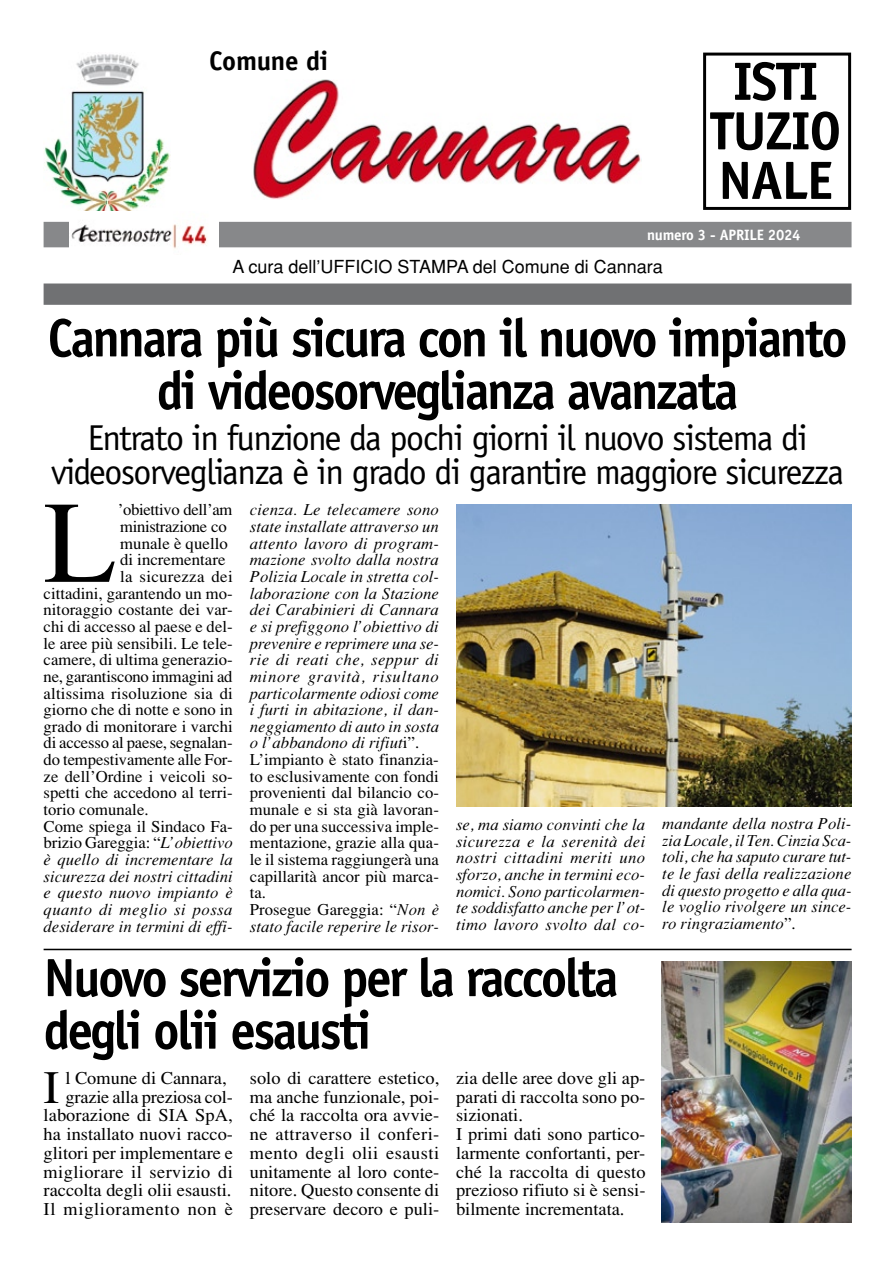
<style>
.page{position:relative;width:893px;height:1276px;background:#fff}
.page>*{position:absolute;margin:0;border:0;box-sizing:border-box;transform-origin:0 0}
.t1{font:116.55px "Times";color:#000}
.t2{font:700 54px/52.5px "Officina Sans";letter-spacing:-.045em;color:#000;text-align:center;scale:.94 1}
.t3{font:700 54px/49.5px "Officina Sans";letter-spacing:-.025em;color:#000;text-align:center}
.t4{font:46.5px "Times";color:#000}
.t5{font:36px/34.5px "Officina Sans";letter-spacing:-.04em;color:#000;text-align:center}
.t6{font:700 27px "Officina Sans";letter-spacing:-.01em;color:#000}
.t7{font:18px/18.8px "Times";color:#000;text-align:justify}
.t8{font:18px "Helvetica";color:#000}
.t9{font:18px "Times";letter-spacing:.02em;color:#000}
.t10{font:18px "Times";letter-spacing:.035em;color:#000}
.t11{font:italic 16.5px/16.6px "Times";letter-spacing:.005em;color:#000;text-align:justify}
.t12{font:16.5px "Times";letter-spacing:.005em;color:#000}
.t13{font:16.5px "Times";letter-spacing:-.02em;color:#000}
.t14{font:italic 16.5px "Times";letter-spacing:.025em;color:#000}
.t15{font:700 15px "Officina Sans";letter-spacing:-.015em;color:#fff}
.s1{font-style:normal}
.s2{font-style:italic}
</style>
<div class="page">
<div style="left:44px;top:223px;width:807px;height:24px;background:#87888a"></div>
<div style="left:44px;top:222px;width:807px;height:25px;border:2px solid #87888a"></div>
<img style="left:253px;top:80px;width:388px;height:119px">
<div style="left:44px;top:284px;width:807px;height:20px;background:#707173"></div>
<div style="left:44px;top:283px;width:807px;height:22px;border:2px solid #707173"></div>
<img style="left:44px;top:54px;width:126px;height:157px">
<div style="left:703px;top:53px;width:148px;height:157px;border:3px solid #000"></div>
<img style="left:456px;top:504px;width:395px;height:302px">
<img style="left:661px;top:961px;width:190px;height:261px">
<hr style="left:44px;top:948px;width:808px;height:2px;background:#000">
<img style="left:69px;top:222px;width:149px;height:27px">
<h3 class="t6" style="left:209px;top:44px;width:121px">Comune di</h3>
<h2 class="t3" style="left:710px;top:56px;width:133px">ISTI<br>TUZIO<br>NALE</h2>
<p class="t15" style="left:647px;top:225px;width:155px">numero 3 - APRILE 2024</p>
<p class="t8" style="left:232px;top:256px;width:432px">A cura dell’UFFICIO STAMPA del Comune di Cannara</p>
<h2 class="t2" style="left:48px;top:311px;width:853px">Cannara più sicura con il nuovo impianto di videosorveglianza avanzata</h2>
<h3 class="t5" style="left:51px;top:420px;width:794px">Entrato in funzione da pochi giorni il nuovo sistema di videosorveglianza è in grado di garantire maggiore sicurezza</h3>
<p class="t11" style="left:250px;top:501px;width:191px;text-align:left">cienza. Le telecamere sono state installate attraverso un attento lavoro di program&shy;mazione svolto dalla nostra<br>Polizia Locale in stretta col&shy;laborazione con la Stazione dei Carabinieri di Cannara e si prefiggono l’obiettivo di prevenire e reprimere una se&shy;rie di reati che, seppur di minore gravità, risultano particolarmente odiosi come i furti in abitazione, il dan&shy;neggiamento di auto in sosta o l’abbandono di rifiut<span class="s1">i”.<br>L’impianto è stato finanzia&shy;to esclusivamente con fondi provenienti dal bilancio co&shy;munale e si sta già lavoran&shy;do per una successiva imple&shy;mentazione, grazie alla qua&shy;le il sistema raggiungerà una capillarità ancor più marca&shy;ta.<br>Prosegue Gareggia: “</span>Non è stato facile reperire le risor-</p>
<h1 class="t1" style="left:44px;top:477px;width:74px">L</h1>
<p class="t13" style="left:118px;top:500px;width:116px">’obiettivo dell’am</p>
<p class="t13" style="left:120px;top:517px;width:108px">ministrazione co</p>
<p class="t12" style="left:120px;top:534px;width:109px">munale è quello</p>
<p class="t12" style="left:120px;top:550px;width:107px">di incrementare</p>
<p class="t12" style="left:120px;top:567px;width:114px">la sicurezza dei</p>
<p class="t12" style="left:44px;top:584px;width:191px">cittadini, garantendo un mo-</p>
<p class="t12" style="left:44px;top:600px;width:191px">nitoraggio costante dei var-</p>
<p class="t12" style="left:44px;top:617px;width:191px">chi di accesso al paese e del-</p>
<p class="t12" style="left:44px;top:634px;width:191px">le aree più sensibili. Le tele-</p>
<p class="t12" style="left:44px;top:650px;width:191px">camere, di ultima generazio-</p>
<p class="t12" style="left:44px;top:667px;width:190px">ne, garantiscono immagini ad</p>
<p class="t12" style="left:44px;top:684px;width:191px">altissima risoluzione sia di</p>
<p class="t12" style="left:44px;top:700px;width:191px">giorno che di notte e sono in</p>
<p class="t12" style="left:44px;top:717px;width:191px">grado di monitorare i varchi</p>
<p class="t12" style="left:44px;top:733px;width:190px">di accesso al paese, segnalan-</p>
<p class="t12" style="left:44px;top:750px;width:191px">do tempestivamente alle For-</p>
<p class="t12" style="left:44px;top:767px;width:191px">ze dell’Ordine i veicoli so-</p>
<p class="t12" style="left:44px;top:783px;width:191px">spetti che accedono al terri-</p>
<p class="t12" style="left:44px;top:800px;width:106px">torio comunale.</p>
<p class="t12" style="left:44px;top:817px;width:191px">Come spiega il Sindaco Fa-</p>
<p class="t12" style="left:44px;top:833px;width:191px">brizio Gareggia: “<span class="s2">L’obiettivo</span></p>
<p class="t11" style="left:44px;top:851px;width:191px">è quello di incrementare la</p>
<p class="t11" style="left:44px;top:868px;width:191px">sicurezza dei nostri cittadini</p>
<p class="t11" style="left:44px;top:884px;width:191px">e questo nuovo impianto è</p>
<p class="t14" style="left:44px;top:899px;width:190px">quanto di meglio si possa</p>
<p class="t11" style="left:44px;top:917px;width:191px">desiderare in termini di effi-</p>
<p class="t11" style="left:456px;top:816px;width:191px">se, ma siamo convinti che la sicurezza e la serenità dei nostri cittadini meriti uno sforzo, anche in termini eco&shy;nomici. Sono particolarmen&shy;te soddisfatto anche per l’ot&shy;timo lavoro svolto dal co-</p>
<p class="t11" style="left:662px;top:815px;width:191px">mandante della nostra Poli&shy;zia Locale, il Ten. Cinzia Sca&shy;toli, che ha saputo curare tut&shy;te le fasi della realizzazione di questo progetto e alla qua&shy;le voglio rivolgere un since&shy;ro ringraziamento<span class="s1">”.</span></p>
<h2 class="t2" style="left:44px;top:951px;width:613px;text-align:left">Nuovo servizio per la raccolta degli olii esausti</h2>
<h3 class="t4" style="left:44px;top:1061px;width:17px">I</h3>
<p class="t7" style="left:65px;top:1068px;width:163px">l Comune di Cannara,</p>
<p class="t7" style="left:250px;top:1068px;width:191px">solo di carattere estetico, ma anche funzionale, poi&shy;ché la raccolta ora avvie&shy;ne attraverso il conferi&shy;mento degli olii esausti unitamente al loro conte&shy;nitore. Questo consente di preservare decoro e puli-</p>
<p class="t7" style="left:456px;top:1068px;width:191px;text-align:left">zia delle aree dove gli ap&shy;parati di raccolta sono po&shy;sizionati.<br>I primi dati sono partico&shy;larmente confortanti, per&shy;ché la raccolta di questo prezioso rifiuto si è sensi&shy;bilmente incrementata.</p>
<p class="t7" style="left:65px;top:1087px;width:169px">grazie alla preziosa col-</p>
<p class="t7" style="left:44px;top:1106px;width:191px">laborazione di SIA SpA,</p>
<p class="t7" style="left:44px;top:1124px;width:191px">ha installato nuovi racco-</p>
<p class="t7" style="left:44px;top:1143px;width:191px">glitori per implementare e</p>
<p class="t9" style="left:44px;top:1161px;width:191px">migliorare il servizio di</p>
<p class="t7" style="left:44px;top:1180px;width:189px">raccolta degli olii esausti.</p>
<p class="t10" style="left:44px;top:1199px;width:191px">Il miglioramento non è</p>
</div>
